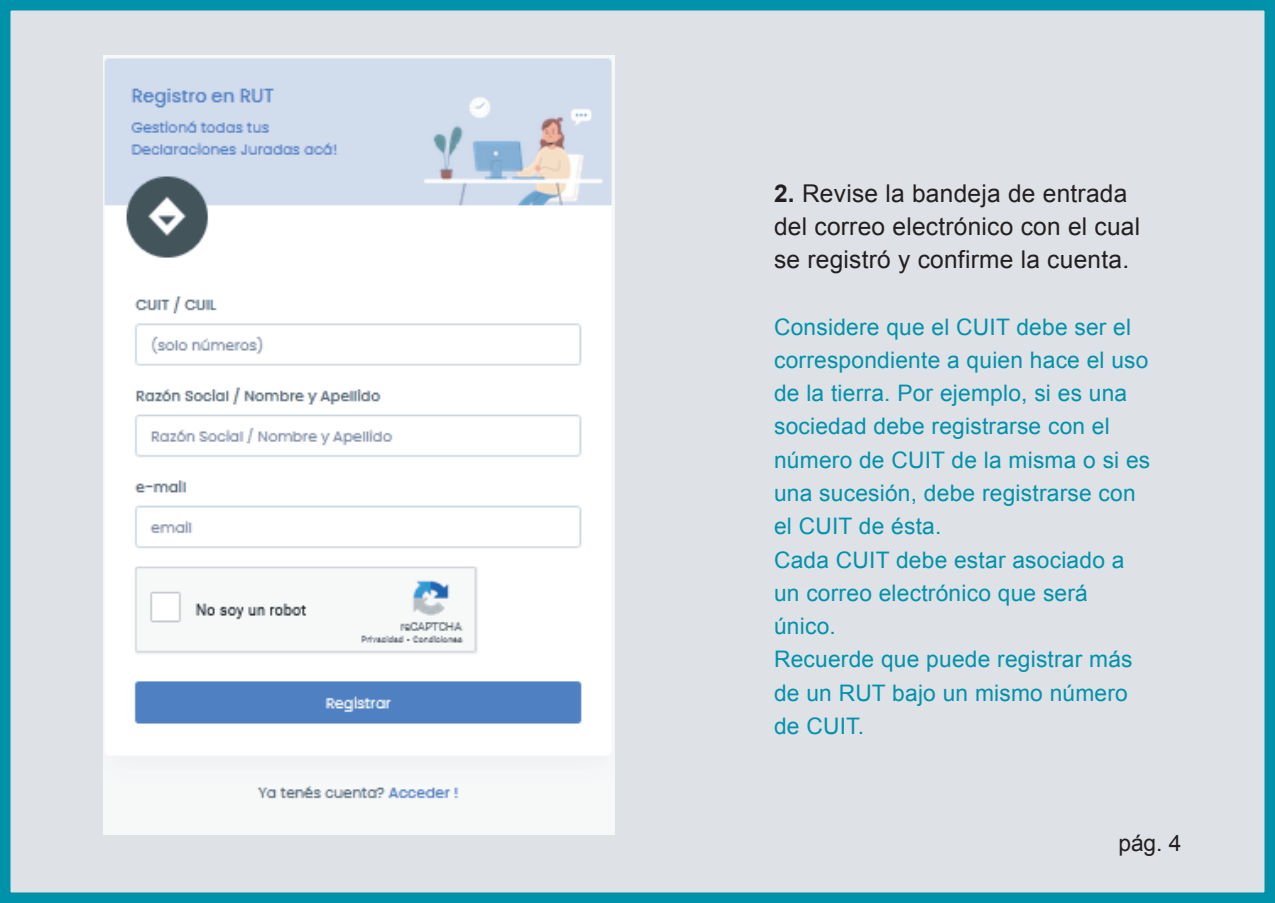
<style>
.page{position:relative;width:1275px;height:903px;background:#dee1e5}
.page>*{position:absolute;margin:0;border:0;box-sizing:border-box;transform-origin:0 0}
.t1{font:24.5px/33.2px "Arial";letter-spacing:.01em;color:#231f20}
.t2{font:22.75px/33.2px "Arial";letter-spacing:.01em;color:#0092ac}
.t3{font:22.75px "Arial";color:#231f20}
.s1{font-weight:700}
</style>
<div class="page">
<img style="left:103px;top:55px;width:511px;height:780px">
<p class="t1" style="left:774px;top:177px;width:368px"><span class="s1">2.</span> Revise la bandeja de entrada del correo electrónico con el cual se registró y confirme la cuenta.</p>
<p class="t2" style="left:774px;top:310px;width:378px">Considere que el CUIT debe ser el correspondiente a quien hace el uso de la tierra. Por ejemplo, si es una sociedad debe registrarse con el número de CUIT de la misma o si es una sucesión, debe registrarse con el CUIT de ésta.<br>Cada CUIT debe estar asociado a un correo electrónico que será único.<br>Recuerde que puede registrar más de un RUT bajo un mismo número de CUIT.</p>
<p class="t3" style="left:1118px;top:828px;width:65px">pág. 4</p>
</div>
